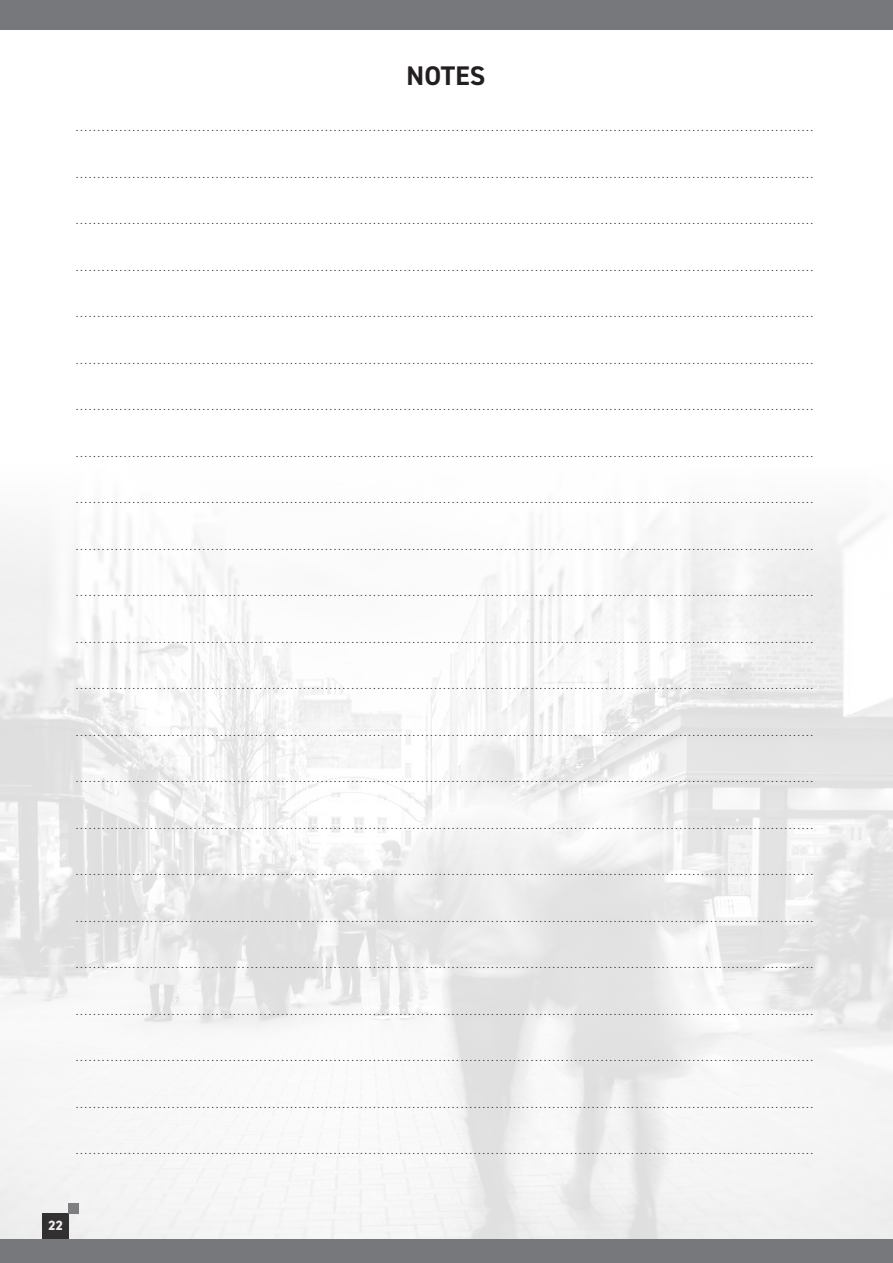
<style>
.page{position:relative;width:893px;height:1263px;background:#fff}
.page>*{position:absolute;margin:0;border:0;box-sizing:border-box;transform-origin:0 0}
.t1{font:700 27px "DIN2014";color:#231f20}
.t2{font:800 13.5px "DIN2014";color:#fff}
.t3{font:9px "DIN2014";color:#231f20}
</style>
<div class="page">
<div style="left:0;top:0;width:893px;height:30px;background:#76787b"></div>
<img style="left:0;top:517px;width:893px;height:746px">
<div style="left:0;top:1239px;width:892px;height:24px;background:#76787b"></div>
<p class="t1" style="left:407px;top:58px;width:80px">NOTES</p>
<p class="t3" style="left:76px;top:123px;width:738px">. . . . . . . . . . . . . . . . . . . . . . . . . . . . . . . . . . . . . . . . . . . . . . . . . . . . . . . . . . . . . . . . . . . . . . . . . . . . . . . . . . . . . . . . . . . . . . . . . . . . . . . . . . . . . . . . . . . . . . . . . . . . . . . . . . . . . . . . . . . . . . . . . . . . . . . . . . . . . . . . . . . . . . . . .</p>
<p class="t3" style="left:76px;top:169px;width:738px">. . . . . . . . . . . . . . . . . . . . . . . . . . . . . . . . . . . . . . . . . . . . . . . . . . . . . . . . . . . . . . . . . . . . . . . . . . . . . . . . . . . . . . . . . . . . . . . . . . . . . . . . . . . . . . . . . . . . . . . . . . . . . . . . . . . . . . . . . . . . . . . . . . . . . . . . . . . . . . . . . . . . . . . . .</p>
<p class="t3" style="left:76px;top:216px;width:738px">. . . . . . . . . . . . . . . . . . . . . . . . . . . . . . . . . . . . . . . . . . . . . . . . . . . . . . . . . . . . . . . . . . . . . . . . . . . . . . . . . . . . . . . . . . . . . . . . . . . . . . . . . . . . . . . . . . . . . . . . . . . . . . . . . . . . . . . . . . . . . . . . . . . . . . . . . . . . . . . . . . . . . . . . .</p>
<p class="t3" style="left:76px;top:262px;width:738px">. . . . . . . . . . . . . . . . . . . . . . . . . . . . . . . . . . . . . . . . . . . . . . . . . . . . . . . . . . . . . . . . . . . . . . . . . . . . . . . . . . . . . . . . . . . . . . . . . . . . . . . . . . . . . . . . . . . . . . . . . . . . . . . . . . . . . . . . . . . . . . . . . . . . . . . . . . . . . . . . . . . . . . . . .</p>
<p class="t3" style="left:76px;top:309px;width:738px">. . . . . . . . . . . . . . . . . . . . . . . . . . . . . . . . . . . . . . . . . . . . . . . . . . . . . . . . . . . . . . . . . . . . . . . . . . . . . . . . . . . . . . . . . . . . . . . . . . . . . . . . . . . . . . . . . . . . . . . . . . . . . . . . . . . . . . . . . . . . . . . . . . . . . . . . . . . . . . . . . . . . . . . . .</p>
<p class="t3" style="left:76px;top:355px;width:738px">. . . . . . . . . . . . . . . . . . . . . . . . . . . . . . . . . . . . . . . . . . . . . . . . . . . . . . . . . . . . . . . . . . . . . . . . . . . . . . . . . . . . . . . . . . . . . . . . . . . . . . . . . . . . . . . . . . . . . . . . . . . . . . . . . . . . . . . . . . . . . . . . . . . . . . . . . . . . . . . . . . . . . . . . .</p>
<p class="t3" style="left:76px;top:402px;width:738px">. . . . . . . . . . . . . . . . . . . . . . . . . . . . . . . . . . . . . . . . . . . . . . . . . . . . . . . . . . . . . . . . . . . . . . . . . . . . . . . . . . . . . . . . . . . . . . . . . . . . . . . . . . . . . . . . . . . . . . . . . . . . . . . . . . . . . . . . . . . . . . . . . . . . . . . . . . . . . . . . . . . . . . . . .</p>
<p class="t3" style="left:76px;top:448px;width:738px">. . . . . . . . . . . . . . . . . . . . . . . . . . . . . . . . . . . . . . . . . . . . . . . . . . . . . . . . . . . . . . . . . . . . . . . . . . . . . . . . . . . . . . . . . . . . . . . . . . . . . . . . . . . . . . . . . . . . . . . . . . . . . . . . . . . . . . . . . . . . . . . . . . . . . . . . . . . . . . . . . . . . . . . . .</p>
<p class="t3" style="left:76px;top:495px;width:738px">. . . . . . . . . . . . . . . . . . . . . . . . . . . . . . . . . . . . . . . . . . . . . . . . . . . . . . . . . . . . . . . . . . . . . . . . . . . . . . . . . . . . . . . . . . . . . . . . . . . . . . . . . . . . . . . . . . . . . . . . . . . . . . . . . . . . . . . . . . . . . . . . . . . . . . . . . . . . . . . . . . . . . . . . .</p>
<p class="t3" style="left:76px;top:541px;width:738px">. . . . . . . . . . . . . . . . . . . . . . . . . . . . . . . . . . . . . . . . . . . . . . . . . . . . . . . . . . . . . . . . . . . . . . . . . . . . . . . . . . . . . . . . . . . . . . . . . . . . . . . . . . . . . . . . . . . . . . . . . . . . . . . . . . . . . . . . . . . . . . . . . . . . . . . . . . . . . . . . . . . . . . . . .</p>
<p class="t3" style="left:76px;top:588px;width:738px">. . . . . . . . . . . . . . . . . . . . . . . . . . . . . . . . . . . . . . . . . . . . . . . . . . . . . . . . . . . . . . . . . . . . . . . . . . . . . . . . . . . . . . . . . . . . . . . . . . . . . . . . . . . . . . . . . . . . . . . . . . . . . . . . . . . . . . . . . . . . . . . . . . . . . . . . . . . . . . . . . . . . . . . . .</p>
<p class="t3" style="left:76px;top:634px;width:738px">. . . . . . . . . . . . . . . . . . . . . . . . . . . . . . . . . . . . . . . . . . . . . . . . . . . . . . . . . . . . . . . . . . . . . . . . . . . . . . . . . . . . . . . . . . . . . . . . . . . . . . . . . . . . . . . . . . . . . . . . . . . . . . . . . . . . . . . . . . . . . . . . . . . . . . . . . . . . . . . . . . . . . . . . .</p>
<p class="t3" style="left:76px;top:681px;width:738px">. . . . . . . . . . . . . . . . . . . . . . . . . . . . . . . . . . . . . . . . . . . . . . . . . . . . . . . . . . . . . . . . . . . . . . . . . . . . . . . . . . . . . . . . . . . . . . . . . . . . . . . . . . . . . . . . . . . . . . . . . . . . . . . . . . . . . . . . . . . . . . . . . . . . . . . . . . . . . . . . . . . . . . . . .</p>
<p class="t3" style="left:76px;top:727px;width:738px">. . . . . . . . . . . . . . . . . . . . . . . . . . . . . . . . . . . . . . . . . . . . . . . . . . . . . . . . . . . . . . . . . . . . . . . . . . . . . . . . . . . . . . . . . . . . . . . . . . . . . . . . . . . . . . . . . . . . . . . . . . . . . . . . . . . . . . . . . . . . . . . . . . . . . . . . . . . . . . . . . . . . . . . . .</p>
<p class="t3" style="left:76px;top:774px;width:738px">. . . . . . . . . . . . . . . . . . . . . . . . . . . . . . . . . . . . . . . . . . . . . . . . . . . . . . . . . . . . . . . . . . . . . . . . . . . . . . . . . . . . . . . . . . . . . . . . . . . . . . . . . . . . . . . . . . . . . . . . . . . . . . . . . . . . . . . . . . . . . . . . . . . . . . . . . . . . . . . . . . . . . . . . .</p>
<p class="t3" style="left:76px;top:820px;width:738px">. . . . . . . . . . . . . . . . . . . . . . . . . . . . . . . . . . . . . . . . . . . . . . . . . . . . . . . . . . . . . . . . . . . . . . . . . . . . . . . . . . . . . . . . . . . . . . . . . . . . . . . . . . . . . . . . . . . . . . . . . . . . . . . . . . . . . . . . . . . . . . . . . . . . . . . . . . . . . . . . . . . . . . . . .</p>
<p class="t3" style="left:76px;top:867px;width:738px">. . . . . . . . . . . . . . . . . . . . . . . . . . . . . . . . . . . . . . . . . . . . . . . . . . . . . . . . . . . . . . . . . . . . . . . . . . . . . . . . . . . . . . . . . . . . . . . . . . . . . . . . . . . . . . . . . . . . . . . . . . . . . . . . . . . . . . . . . . . . . . . . . . . . . . . . . . . . . . . . . . . . . . . . .</p>
<p class="t3" style="left:76px;top:913px;width:738px">. . . . . . . . . . . . . . . . . . . . . . . . . . . . . . . . . . . . . . . . . . . . . . . . . . . . . . . . . . . . . . . . . . . . . . . . . . . . . . . . . . . . . . . . . . . . . . . . . . . . . . . . . . . . . . . . . . . . . . . . . . . . . . . . . . . . . . . . . . . . . . . . . . . . . . . . . . . . . . . . . . . . . . . . .</p>
<p class="t3" style="left:76px;top:960px;width:738px">. . . . . . . . . . . . . . . . . . . . . . . . . . . . . . . . . . . . . . . . . . . . . . . . . . . . . . . . . . . . . . . . . . . . . . . . . . . . . . . . . . . . . . . . . . . . . . . . . . . . . . . . . . . . . . . . . . . . . . . . . . . . . . . . . . . . . . . . . . . . . . . . . . . . . . . . . . . . . . . . . . . . . . . . .</p>
<p class="t3" style="left:76px;top:1006px;width:738px">. . . . . . . . . . . . . . . . . . . . . . . . . . . . . . . . . . . . . . . . . . . . . . . . . . . . . . . . . . . . . . . . . . . . . . . . . . . . . . . . . . . . . . . . . . . . . . . . . . . . . . . . . . . . . . . . . . . . . . . . . . . . . . . . . . . . . . . . . . . . . . . . . . . . . . . . . . . . . . . . . . . . . . . . .</p>
<p class="t3" style="left:76px;top:1053px;width:738px">. . . . . . . . . . . . . . . . . . . . . . . . . . . . . . . . . . . . . . . . . . . . . . . . . . . . . . . . . . . . . . . . . . . . . . . . . . . . . . . . . . . . . . . . . . . . . . . . . . . . . . . . . . . . . . . . . . . . . . . . . . . . . . . . . . . . . . . . . . . . . . . . . . . . . . . . . . . . . . . . . . . . . . . . .</p>
<p class="t3" style="left:76px;top:1099px;width:738px">. . . . . . . . . . . . . . . . . . . . . . . . . . . . . . . . . . . . . . . . . . . . . . . . . . . . . . . . . . . . . . . . . . . . . . . . . . . . . . . . . . . . . . . . . . . . . . . . . . . . . . . . . . . . . . . . . . . . . . . . . . . . . . . . . . . . . . . . . . . . . . . . . . . . . . . . . . . . . . . . . . . . . . . . .</p>
<p class="t3" style="left:76px;top:1146px;width:738px">. . . . . . . . . . . . . . . . . . . . . . . . . . . . . . . . . . . . . . . . . . . . . . . . . . . . . . . . . . . . . . . . . . . . . . . . . . . . . . . . . . . . . . . . . . . . . . . . . . . . . . . . . . . . . . . . . . . . . . . . . . . . . . . . . . . . . . . . . . . . . . . . . . . . . . . . . . . . . . . . . . . . . . . . .</p>
<h2 class="t2" style="left:48px;top:1216px;width:17px">22</h2>
</div>
